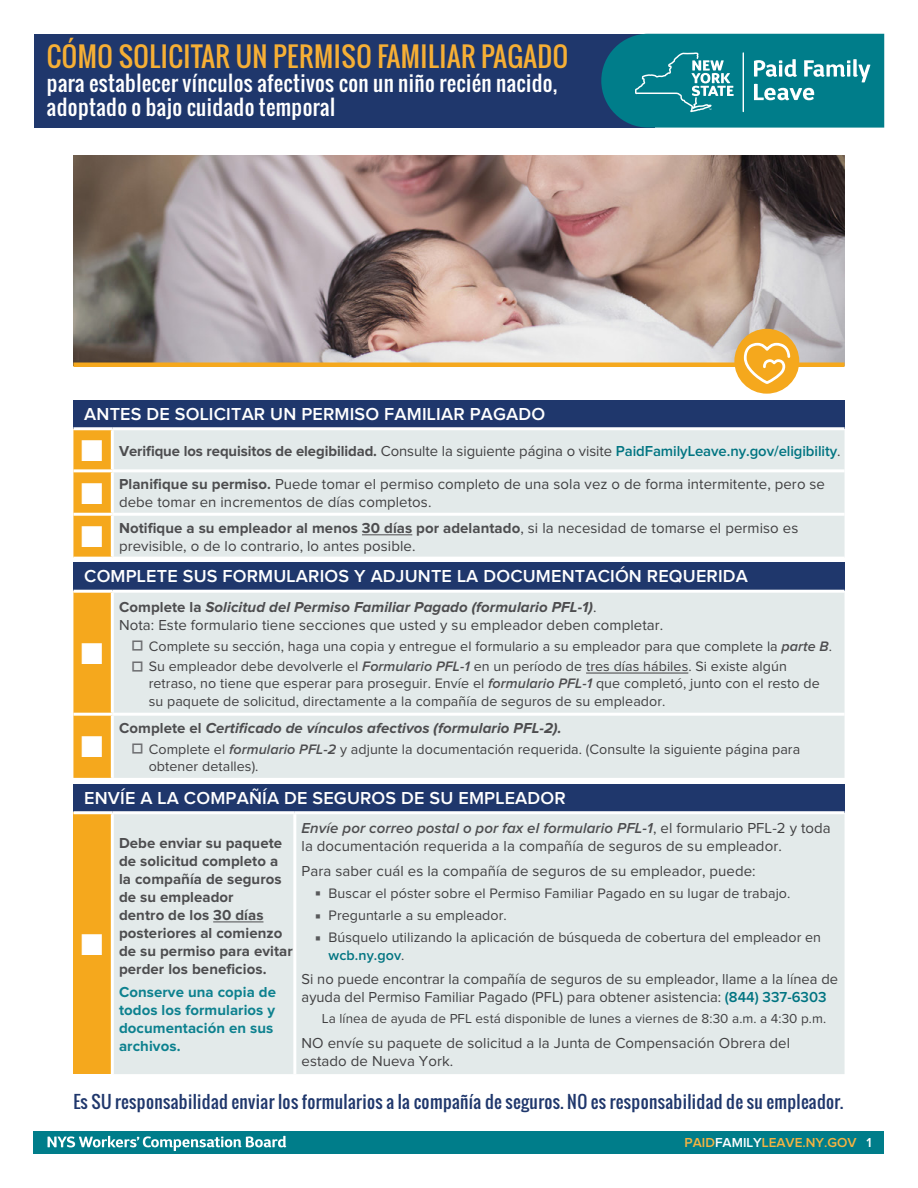
<style>
.page{position:relative;width:918px;height:1188px;background:#fff}
.page>*{position:absolute;margin:0;border:0;box-sizing:border-box;transform-origin:0 0}
.Body_Copy_-P{font:45px "Arial";color:#fff}
.Headline-Oswald_H1{font:27px "Oswald";letter-spacing:.02em;color:#f6af35}
.Headline-Oswald_H1-2{font:21px/24px "Oswald";letter-spacing:.02em;color:#fff}
.t1{font:600 18px "Proxima Nova";letter-spacing:.01em;color:#fff}
.Body_Copy_-P-2{font:17.25px "Oswald";letter-spacing:.02em;color:#1f376c}
.Body_Copy_-P-3{font:15px/18px "Proxima Nova";letter-spacing:.005em;color:#414042}
.Chart_text{font:15px/18px "Proxima Nova";letter-spacing:.005em;color:#414042}
.Body_Copy_-P-4{font:700 15px/18px "Proxima Nova";letter-spacing:.005em;color:#4d4d4f}
.Chart_text-2{font:700 15px "Proxima Nova";letter-spacing:-.005em;color:#4d4d4f}
.Body_Copy_-P-5{font:700 15px/18px "Proxima Nova";letter-spacing:.005em;color:#0d818f}
.Body_Copy_-P-6{font:italic 700 15px "Proxima Nova";letter-spacing:.005em;color:#4d4d4f}
.t2{font:14.25px/17.2px "Proxima Nova";letter-spacing:.005em;color:#414042}
.Body_Copy_-P-7{font:13.5px "Proxima Nova";letter-spacing:.005em;color:#414042}
.t3{font:600 13.5px "Proxima Nova";color:#f7b341}
.s1{font-weight:400;color:#414042}
.s2{font-weight:600;color:#007481}
.s3{font-weight:700;color:#4d4d4f}
.s4{font-weight:700;font-style:italic;color:#4d4d4f}
.s5{font-weight:600;font-style:italic;color:#4d4d4f}
.s6{font-style:normal}
.s7{font-family:"Minion Pro";color:#58595b}
.s8{color:#fff}
</style>
<div class="page">
<div style="left:34px;top:1132px;width:850px;height:22px;background:#007d8a"></div>
<div style="left:34px;top:34px;width:620px;height:94px;background:#1f376c"></div>
<svg style="left:601px;top:34px;width:283px;height:94px"></svg>
<hr style="left:743px;top:52px;width:1px;height:60px;background:#fff">
<img style="left:73px;top:156px;width:772px;height:207px">
<div style="left:734px;top:329px;width:65px;height:65px;background:#f5a81d;border-radius:50%"></div>
<hr style="left:73px;top:363px;width:772px;height:4px;background:#f5a81d">
<svg style="left:745px;top:343px;width:45px;height:41px"></svg>
<div style="left:73px;top:400px;width:772px;height:29px;background:#1f376c"></div>
<svg style="left:73px;top:430px;width:38px;height:127px"></svg>
<div style="left:114px;top:430px;width:731px;height:127px;background:#e3eaea"></div>
<hr style="left:73px;top:427px;width:39px;height:3px;background:#fff">
<hr style="left:112px;top:427px;width:733px;height:3px;background:#fff">
<hr style="left:73px;top:469px;width:39px;height:3px;background:#fff">
<hr style="left:73px;top:513px;width:39px;height:3px;background:#fff">
<hr style="left:112px;top:469px;width:733px;height:3px;background:#fff">
<hr style="left:112px;top:513px;width:733px;height:3px;background:#fff">
<hr style="left:362px;top:535px;width:50px;height:1px;background:#4d4d4f">
<div style="left:73px;top:563px;width:772px;height:28px;background:#1f376c"></div>
<div style="left:73px;top:593px;width:38px;height:185px;background:#f5a81d"></div>
<div style="left:114px;top:593px;width:731px;height:185px;background:#e3eaea"></div>
<hr style="left:73px;top:590px;width:39px;height:3px;background:#fff">
<hr style="left:112px;top:590px;width:733px;height:3px;background:#fff">
<hr style="left:73px;top:713px;width:39px;height:3px;background:#fff">
<hr style="left:112px;top:713px;width:733px;height:3px;background:#fff">
<hr style="left:586px;top:673px;width:102px;height:1px;background:#414042">
<div style="left:73px;top:784px;width:772px;height:29px;background:#1f376c"></div>
<div style="left:73px;top:813px;width:39px;height:261px;background:#f5a81d"></div>
<div style="left:114px;top:814px;width:731px;height:260px;background:#e3eaea"></div>
<hr style="left:73px;top:811px;width:39px;height:3px;background:#fff">
<hr style="left:112px;top:811px;width:183px;height:3px;background:#fff">
<hr style="left:295px;top:811px;width:550px;height:3px;background:#fff">
<hr style="left:111px;top:814px;width:3px;height:260px;background:#fff">
<hr style="left:293px;top:814px;width:3px;height:260px;background:#fff">
<hr style="left:213px;top:922px;width:51px;height:1px;background:#4d4d4f">
<svg style="left:48px;top:1136px;width:238px;height:15px"></svg>
<svg style="left:133px;top:640px;width:10px;height:11px"></svg>
<svg style="left:133px;top:661px;width:10px;height:10px"></svg>
<svg style="left:133px;top:744px;width:10px;height:10px"></svg>
<h1 class="Headline-Oswald_H1" style="left:47px;top:36px;width:523px">CÓMO SOLICITAR UN PERMISO FAMILIAR PAGADO</h1>
<h1 class="Headline-Oswald_H1-2" style="left:47px;top:71px;width:512px">para establecer vínculos afectivos con un niño recién nacido, adoptado o bajo cuidado temporal</h1>
<p class="t1" style="left:84px;top:405px;width:463px">ANTES DE SOLICITAR UN PERMISO FAMILIAR PAGADO</p>
<p class="Body_Copy_-P" style="left:79px;top:416px;width:28px">■</p>
<p class="Chart_text-2" style="left:119px;top:444px;width:723px">Verifique los requisitos de elegibilidad. <span class="s1">Consulte la siguiente página o visite</span> <span class="s2">PaidFamilyLeave.ny.gov/eligibility</span><span class="s1">.</span></p>
<p class="Body_Copy_-P" style="left:79px;top:459px;width:28px">■</p>
<p class="Chart_text" style="left:119px;top:476px;width:708px"><span class="s3">Planifique su permiso.</span> Puede tomar el permiso completo de una sola vez o de forma intermitente, pero se debe tomar en incrementos de días completos.</p>
<p class="Body_Copy_-P" style="left:79px;top:502px;width:28px">■</p>
<p class="Chart_text" style="left:119px;top:519px;width:681px"><span class="s3">Notifique a su empleador al menos 30 días por adelantado</span>, si la necesidad de tomarse el permiso es previsible, o de lo contrario, lo antes posible.</p>
<p class="t1" style="left:84px;top:568px;width:665px">COMPLETE SUS FORMULARIOS Y ADJUNTE LA DOCUMENTACIÓN REQUERIDA</p>
<p class="Body_Copy_-P" style="left:79px;top:619px;width:28px">■</p>
<p class="Body_Copy_-P-3" style="left:119px;top:598px;width:546px"><span class="s3">Complete la</span> <span class="s4">Solicitud del Permiso Familiar Pagado (formulario PFL-1)</span>.<br>Nota: Este formulario tiene secciones que usted y su empleador deben completar.</p>
<p class="t2" style="left:149px;top:638px;width:685px">Complete su sección, haga una copia y entregue el formulario a su empleador para que complete la <span class="s5">parte B</span>.</p>
<p class="t2" style="left:149px;top:658px;width:672px">Su empleador debe devolverle el <span class="s5">Formulario PFL-1</span> en un período de tres días hábiles. Si existe algún retraso, no tiene que esperar para proseguir. Envíe el <span class="s5">formulario PFL-1</span> que completó, junto con el resto de su paquete de solicitud, directamente a la compañía de seguros de su empleador.</p>
<p class="Body_Copy_-P-6" style="left:119px;top:720px;width:444px"><span class="s6">Complete el</span> Certificado de vínculos afectivos (formulario PFL-2).</p>
<p class="t2" style="left:149px;top:741px;width:653px">Complete el <span class="s5">formulario PFL-2</span> y adjunte la documentación requerida. (Consulte la siguiente página para obtener detalles).</p>
<p class="t1" style="left:84px;top:789px;width:483px">ENVÍE A LA COMPAÑÍA DE SEGUROS DE SU EMPLEADOR</p>
<p class="Body_Copy_-P" style="left:79px;top:712px;width:28px">■</p>
<p class="Body_Copy_-P-3" style="left:302px;top:820px;width:531px"><span class="s5">Envíe por correo postal o por fax el formulario PFL-1</span>, el formulario PFL-2 y toda la documentación requerida a la compañía de seguros de su empleador.</p>
<p class="Body_Copy_-P-3" style="left:302px;top:862px;width:456px">Para saber cuál es la compañía de seguros de su empleador, puede:</p>
<p class="t2" style="left:315px;top:885px;width:477px"><span class="s7">■</span> Buscar el póster sobre el Permiso Familiar Pagado en su lugar de trabajo.</p>
<p class="t2" style="left:315px;top:907px;width:193px"><span class="s7">■</span> Preguntarle a su empleador.</p>
<p class="t2" style="left:329px;top:929px;width:494px;text-indent:-13px"><span class="s7">■</span> Búsquelo utilizando la aplicación de búsqueda de cobertura del empleador en <span class="s2">wcb.ny.gov</span>.</p>
<p class="Body_Copy_-P-3" style="left:302px;top:971px;width:538px">Si no puede encontrar la compañía de seguros de su empleador, llame a la línea de ayuda del Permiso Familiar Pagado (PFL) para obtener asistencia: <span class="s2">(844) 337-6303</span></p>
<p class="Body_Copy_-P-7" style="left:322px;top:1011px;width:506px">La línea de ayuda de PFL está disponible de lunes a viernes de 8:30 a.m. a 4:30 p.m.</p>
<p class="Body_Copy_-P-3" style="left:302px;top:1034px;width:490px">NO envíe su paquete de solicitud a la Junta de Compensación Obrera del estado de Nueva York.</p>
<p class="Body_Copy_-P-2" style="left:73px;top:1088px;width:772px">Es SU responsabilidad enviar los formularios a la compañía de seguros. NO es responsabilidad de su empleador.</p>
<p class="t3" style="left:685px;top:1136px;width:188px">PAID<span class="s8">FAMILY</span>LEAVE.NY.GOV <span class="s8">1</span></p>
<p class="Body_Copy_-P-4" style="left:119px;top:835px;width:175px">Debe enviar su paquete de solicitud completo a la compañía de seguros de su empleador<br>dentro de los 30 días posteriores al comienzo de su permiso para evitar perder los beneficios.</p>
<p class="Body_Copy_-P-5" style="left:119px;top:984px;width:158px">Conserve una copia de todos los formularios y documentación en sus archivos.</p>
<p class="Body_Copy_-P" style="left:79px;top:909px;width:28px">■</p>
</div>
